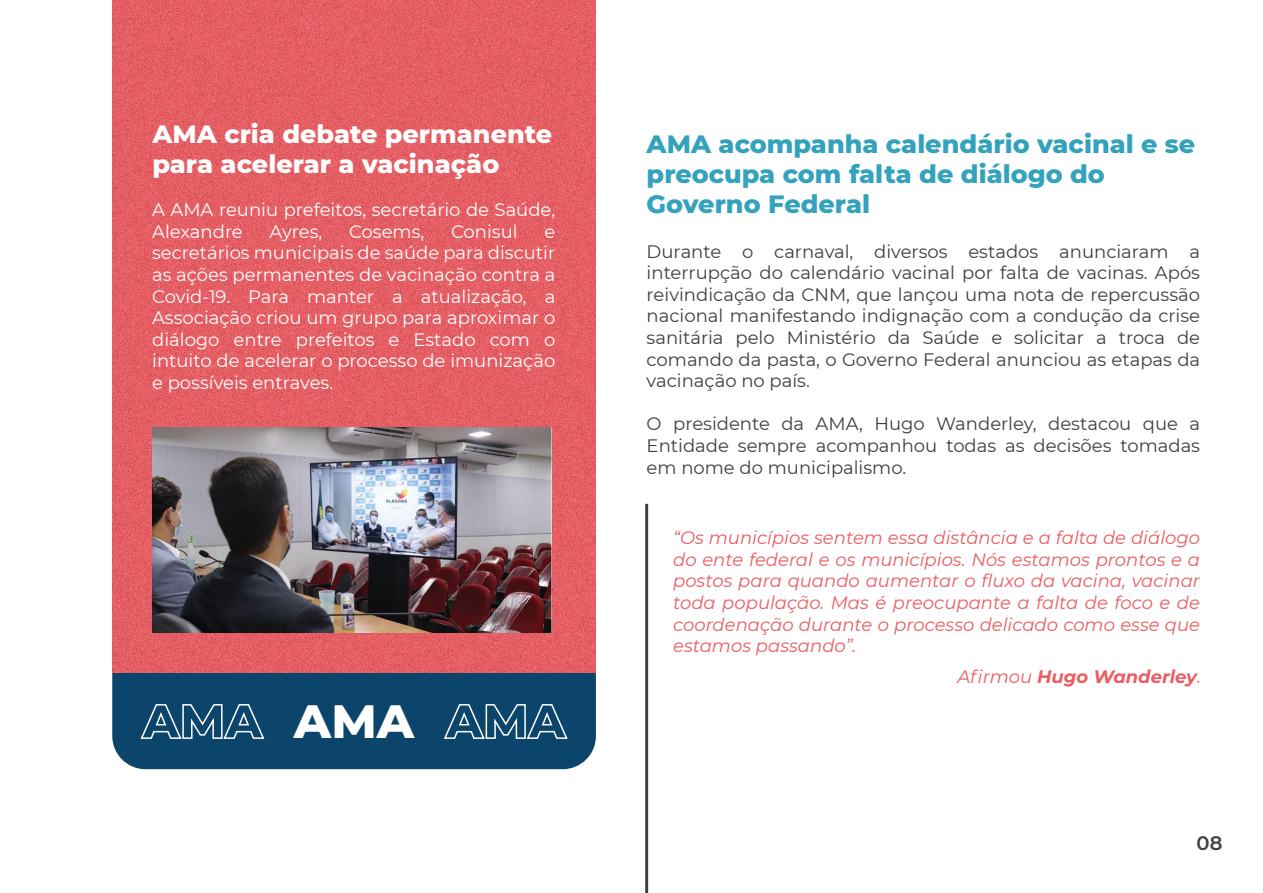
<style>
.page{position:relative;width:1263px;height:893px;background:#fff}
.page>*{position:absolute;margin:0;border:0;box-sizing:border-box;transform-origin:0 0}
.t1{font:800 47.55px "Montserrat";color:#fff}
.t2{font:800 25.5px/30.2px "Montserrat";color:#33a2bc}
.t3{font:800 25.5px/30.2px "Montserrat";color:#fff}
.t4{font:600 19.5px "Montserrat";color:#3f3f3f}
.t5{font:18px/21.6px "Montserrat";color:#3f3f3f;text-align:justify}
.t6{font:18px/21.6px "Montserrat";color:#fff;text-align:justify}
.t7{font:italic 18px/21.6px "Montserrat";color:#e95d63;text-align:justify}
.t8{font:italic 700 18px "Montserrat";color:#e95d63}
.s1{font-weight:400}
</style>
<div class="page">
<div style="left:112px;top:673px;width:484px;height:96px;background:#0b456b"></div>
<svg style="left:112px;top:0;width:484px;height:673px;background:#e35e64"></svg>
<svg style="left:139px;top:703px;width:127px;height:37px;background:#356584"></svg>
<svg style="left:443px;top:703px;width:126px;height:37px;background:#356584"></svg>
<hr style="left:645px;top:504px;width:3px;height:389px;background:#3f3f3f">
<img style="left:153px;top:428px;width:398px;height:204px">
<h2 class="t3" style="left:153px;top:118px;width:401px">AMA cria debate permanente para acelerar a vacinação</h2>
<h2 class="t2" style="left:647px;top:127px;width:550px">AMA acompanha calendário vacinal e se preocupa com falta de diálogo do</h2>
<p class="t6" style="left:152px;top:198px;width:405px">A AMA reuniu prefeitos, secretário de Saúde,</p>
<h2 class="t2" style="left:647px;top:188px;width:225px">Governo Federal</h2>
<p class="t6" style="left:152px;top:220px;width:92px">Alexandre</p>
<p class="t6" style="left:270px;top:220px;width:54px">Ayres,</p>
<p class="t6" style="left:349px;top:220px;width:77px">Cosems,</p>
<p class="t6" style="left:451px;top:220px;width:68px">Conisul</p>
<p class="t6" style="left:152px;top:220px;width:405px;text-indent:392px">e secretários municipais de saúde para discutir as ações permanentes de vacinação contra a Covid-19. Para manter a atualização, a Associação criou um grupo para aproximar o diálogo entre prefeitos e Estado com o intuito de acelerar o processo de imunização e possíveis entraves.</p>
<p class="t5" style="left:647px;top:240px;width:555px">Durante o carnaval, diversos estados anunciaram a interrupção do calendário vacinal por falta de vacinas. Após reivindicação da CNM, que lançou uma nota de repercussão nacional manifestando indignação com a condução da crise sanitária pelo Ministério da Saúde e solicitar a troca de comando da pasta, o Governo Federal anunciou as etapas da vacinação no país.</p>
<p class="t5" style="left:647px;top:413px;width:555px">O presidente da AMA, Hugo Wanderley, destacou que a Entidade sempre acompanhou todas as decisões tomadas em nome do municipalismo.</p>
<p class="t7" style="left:673px;top:526px;width:528px">“Os municípios sentem essa distância e a falta de diálogo do ente federal e os municípios. Nós estamos prontos e a postos para quando aumentar o fluxo da vacina, vacinar toda população. Mas é preocupante a falta de foco e de coordenação durante o processo delicado como esse que estamos passando”.</p>
<h1 class="t1" style="left:294px;top:686px;width:122px">AMA</h1>
<p class="t8" style="left:957px;top:663px;width:245px"><span class="s1">Afirmou</span> Hugo Wanderley<span class="s1">.</span></p>
<p class="t4" style="left:1197px;top:829px;width:27px">08</p>
</div>
